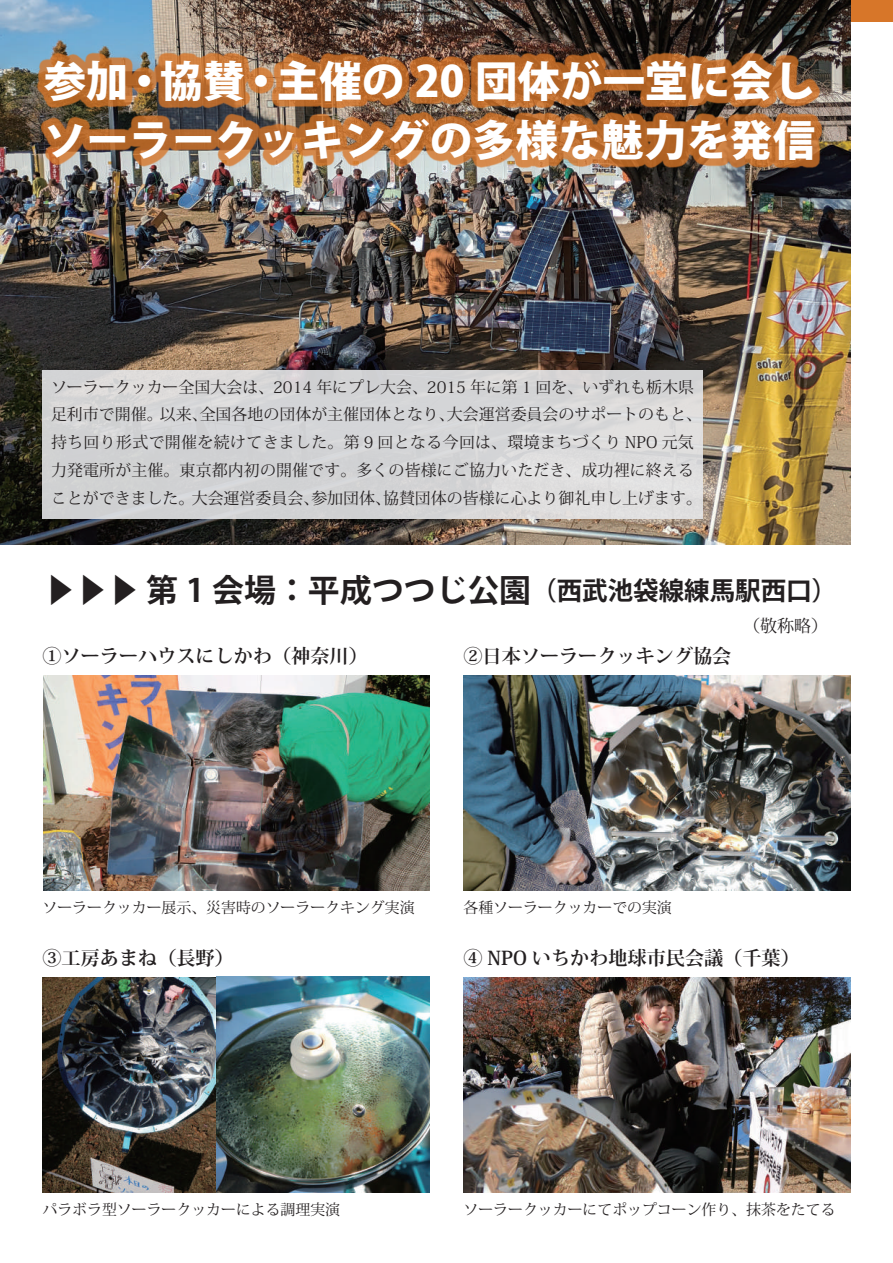
<style>
.page{position:relative;width:893px;height:1263px;background:#fff}
.page>*{position:absolute;margin:0;border:0;box-sizing:border-box;transform-origin:0 0}
.t1{font:800 42.45px/59.6px "Koz Go Pr 6 N";letter-spacing:.01em;color:#fff}
.t2{font:700 31.95px "Koz Go Pr 6 N";color:#231f20}
.t3{font:700 19.2px "Koz Min Pr 6 N";color:#231f20}
.t4{font:16.95px "Koz Min Pr 6 N";color:#231f20}
.t5{font:15.9px/27.9px "Koz Min Pr 6 N";color:#231f20}
.t6{font:14.85px "Koz Min Pr 6 N";color:#231f20}
.s1{font-size:25.5px}
</style>
<div class="page">
<div style="left:0;top:0;width:893px;height:21px;background:#d77629"></div>
<img style="left:0;top:0;width:850px;height:544px">
<img style="left:463px;top:675px;width:387px;height:216px">
<img style="left:463px;top:977px;width:387px;height:216px">
<img style="left:43px;top:977px;width:172px;height:215px">
<img style="left:44px;top:675px;width:385px;height:216px">
<img style="left:217px;top:977px;width:212px;height:215px">
<div style="left:37px;top:52px;width:785px;height:117px;background:#d77629;opacity:.8"></div>
<div style="left:43px;top:370px;width:659px;height:149px;background:linear-gradient(to right,#d0d1d3,#dcdbdc)"></div>
<h1 class="t1" style="left:44px;top:53px;width:773px">参加・協賛・主催の 20 団体が一堂に会しソーラークッキングの多様な魅力を発信</h1>
<p class="t5" style="left:51px;top:373px;width:652px">ソーラークッカー全国大会は、2014 年にプレ大会、2015 年に第 1 回を、いずれも栃木県足利市で開催。以来、全国各地の団体が主催団体となり、大会運営委員会のサポートのもと、持ち回り形式で開催を続けてきました。第 9 回となる今回は、環境まちづくり NPO 元気力発電所が主催。東京都内初の開催です。多くの皆様にご協力いただき、成功裡に終えることができました。大会運営委員会、参加団体、協賛団体の皆様に心より御礼申し上げます。</p>
<h2 class="t2" style="left:44px;top:572px;width:795px">▶▶▶ 第 1 会場：平成つつじ公園<span class="s1">（西武池袋線練馬駅西口）</span></h2>
<p class="t3" style="left:43px;top:645px;width:327px">①ソーラーハウスにしかわ（神奈川）</p>
<p class="t3" style="left:463px;top:645px;width:269px">②日本ソーラークッキング協会</p>
<p class="t4" style="left:743px;top:616px;width:87px">（敬称略）</p>
<p class="t6" style="left:43px;top:899px;width:374px">ソーラークッカー展示、災害時のソーラークキング実演</p>
<p class="t3" style="left:43px;top:947px;width:193px">③工房あまね（長野）</p>
<p class="t6" style="left:463px;top:899px;width:210px">各種ソーラークッカーでの実演</p>
<p class="t3" style="left:463px;top:947px;width:338px">④ NPO いちかわ地球市民会議（千葉）</p>
<p class="t6" style="left:43px;top:1201px;width:299px">パラボラ型ソーラークッカーによる調理実演</p>
<p class="t6" style="left:463px;top:1201px;width:374px">ソーラークッカーにてポップコーン作り、抹茶をたてる</p>
</div>
